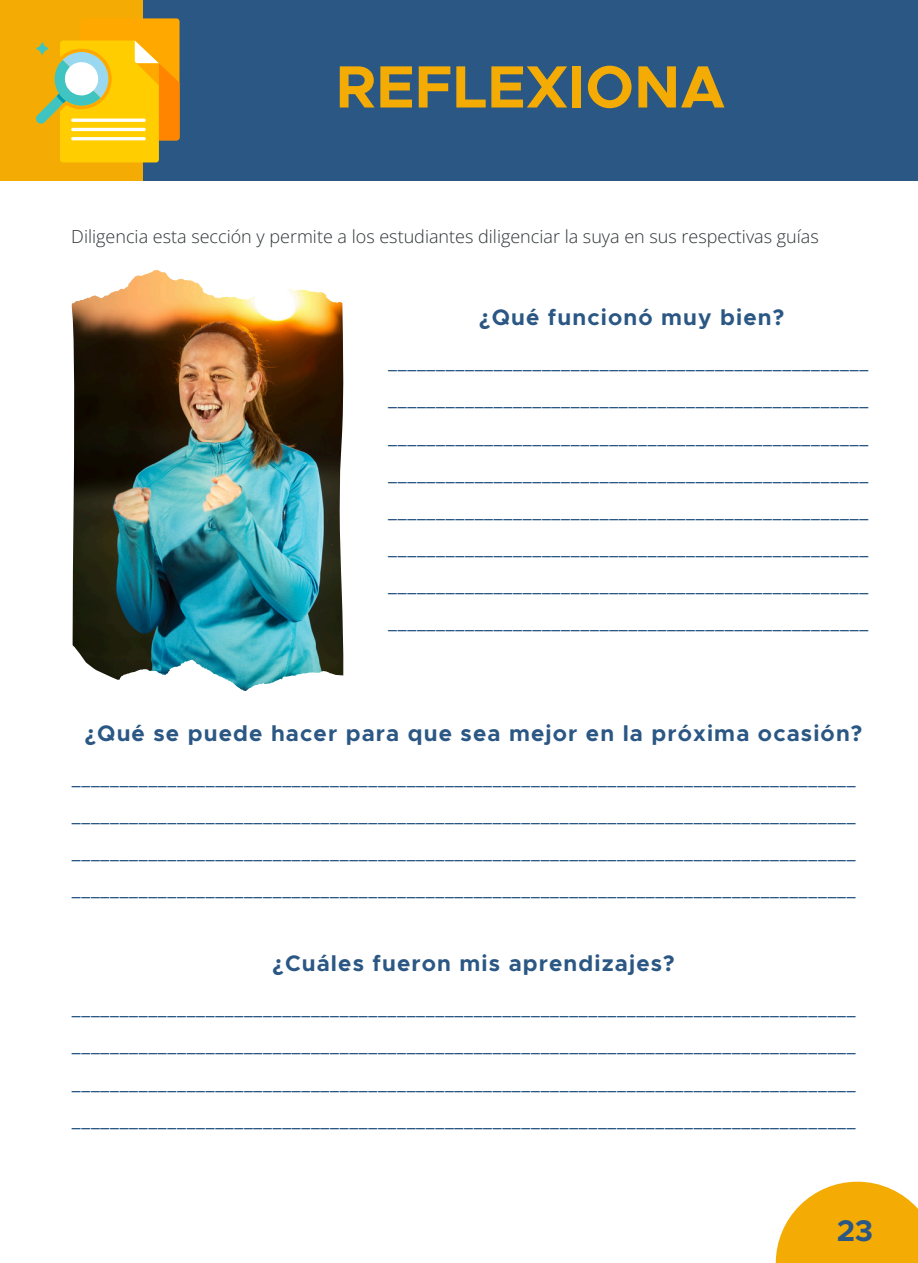
<style>
.page{position:relative;width:918px;height:1263px;background:#fff}
.page>*{position:absolute;margin:0;border:0;box-sizing:border-box;transform-origin:0 0}
.t1{font:700 59.85px "Metropolis";color:#f4ac04}
.t2{font:700 30px "Metropolis";color:#2b5784}
.t3{font:700 22.5px "Metropolis";letter-spacing:.05em;color:#2b5784}
.t4{font:300 18px "Open Sans";color:#2e3436}
.t5{font:700 15px "Metropolis";color:#2b5784}
</style>
<div class="page">
<svg style="left:776px;top:1181px;width:142px;height:81px"></svg>
<img style="left:72px;top:270px;width:265px;height:421px">
<div style="left:143px;top:0;width:775px;height:180px;background:#2b5784"></div>
<div style="left:0;top:0;width:143px;height:180px;background:#f4ac04"></div>
<div style="left:81px;top:18px;width:99px;height:122px;background:#ffa800;border-radius:3px"></div>
<svg style="left:36px;top:40px;width:144px;height:122px"></svg>
<p class="t1" style="left:336px;top:60px;width:391px">REFLEXIONA</p>
<p class="t4" style="left:71px;top:224px;width:749px">Diligencia esta sección y permite a los estudiantes diligenciar la suya en sus respectivas guías</p>
<h2 class="t3" style="left:479px;top:307px;width:307px">¿Qué funcionó muy bien?</h2>
<p class="t5" style="left:388px;top:357px;width:482px">__________________________________________________</p>
<h2 class="t5" style="left:388px;top:394px;width:482px">__________________________________________________</h2>
<h2 class="t5" style="left:388px;top:431px;width:482px">__________________________________________________</h2>
<h2 class="t5" style="left:388px;top:468px;width:482px">__________________________________________________</h2>
<h2 class="t5" style="left:388px;top:506px;width:482px">__________________________________________________</h2>
<h2 class="t5" style="left:388px;top:543px;width:482px">__________________________________________________</h2>
<h2 class="t5" style="left:388px;top:580px;width:482px">__________________________________________________</h2>
<h2 class="t5" style="left:388px;top:617px;width:482px">__________________________________________________</h2>
<p class="t3" style="left:85px;top:722px;width:779px">¿Qué se puede hacer para que sea mejor en la próxima ocasión?</p>
<p class="t5" style="left:72px;top:772px;width:785px">__________________________________________________________________________________</p>
<p class="t5" style="left:72px;top:810px;width:785px">__________________________________________________________________________________</p>
<p class="t5" style="left:72px;top:847px;width:785px">__________________________________________________________________________________</p>
<p class="t5" style="left:72px;top:884px;width:785px">__________________________________________________________________________________</p>
<p class="t3" style="left:273px;top:953px;width:404px">¿Cuáles fueron mis aprendizajes?</p>
<h2 class="t5" style="left:72px;top:1003px;width:785px">__________________________________________________________________________________</h2>
<p class="t5" style="left:72px;top:1040px;width:785px">__________________________________________________________________________________</p>
<p class="t5" style="left:72px;top:1077px;width:785px">__________________________________________________________________________________</p>
<p class="t5" style="left:72px;top:1114px;width:785px">__________________________________________________________________________________</p>
<p class="t2" style="left:837px;top:1216px;width:38px">23</p>
</div>
